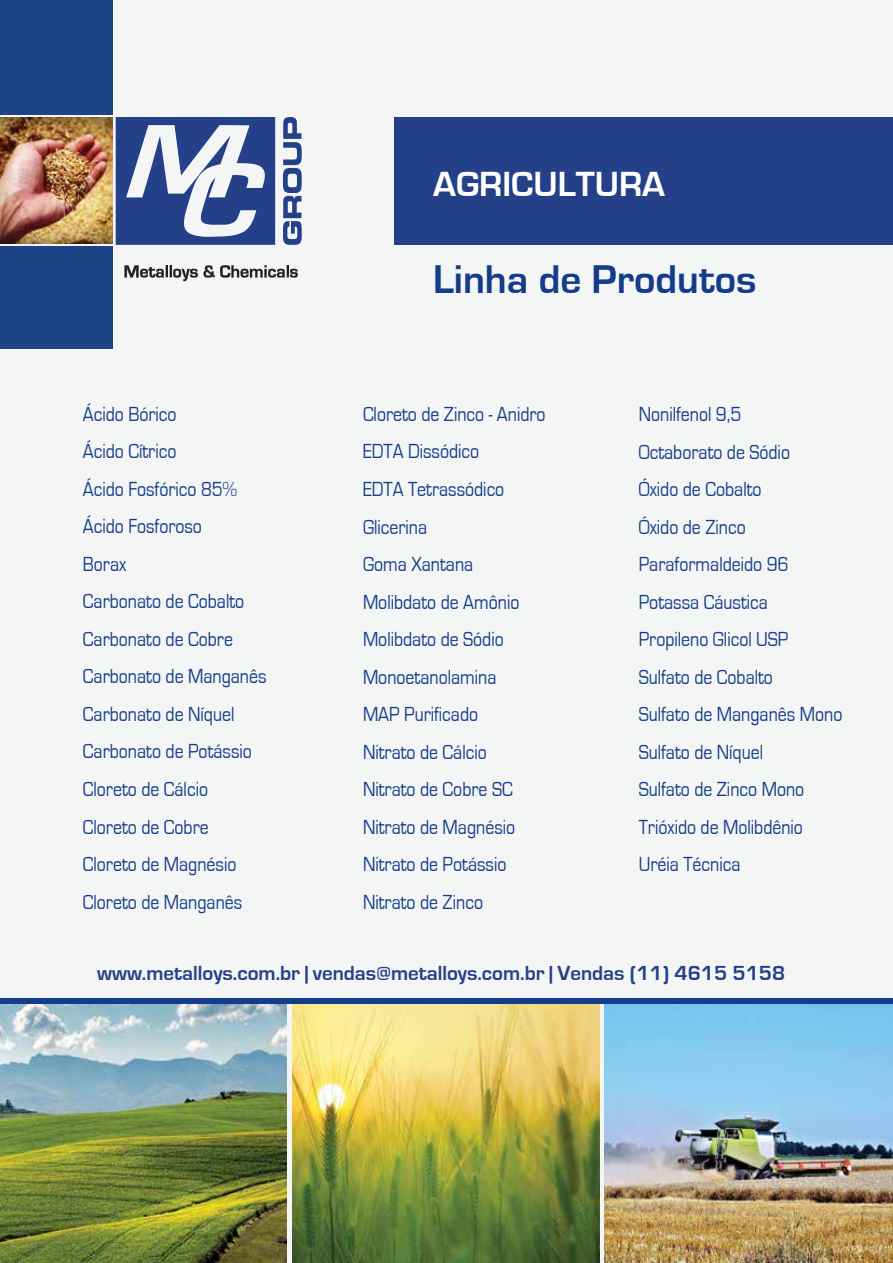
<style>
.page{position:relative;width:893px;height:1263px;background:#f4f5f5}
.page>*{position:absolute;margin:0;border:0;box-sizing:border-box;transform-origin:0 0}
.t1{font:700 41.25px "Eurostile";color:#133c8b}
.t2{font:700 36px "Eurostile";color:#fff}
.t3{font:21px/37.5px "Eurostile";color:#133c8b;scale:.85 1}
.t4{font:700 21px "Eurostile";color:#234089}
</style>
<div class="page">
<svg style="left:283px;top:117px;width:19px;height:128px"></svg>
<svg style="left:116px;top:117px;width:159px;height:128px"></svg>
<div style="left:394px;top:117px;width:499px;height:128px;background:#234089"></div>
<svg style="left:124px;top:265px;width:74px;height:16px"></svg>
<svg style="left:204px;top:265px;width:94px;height:13px"></svg>
<div style="left:0;top:246px;width:113px;height:103px;background:#1e4488"></div>
<div style="left:0;top:0;width:113px;height:115px;background:#1e4488"></div>
<img style="left:0;top:117px;width:113px;height:127px">
<img style="left:605px;top:1004px;width:288px;height:259px">
<img style="left:292px;top:1004px;width:307px;height:259px">
<img style="left:0;top:1004px;width:287px;height:259px">
<div style="left:0;top:999px;width:893px;height:5px;background:#133c8b"></div>
<h2 class="t2" style="left:433px;top:164px;width:234px">AGRICULTURA</h2>
<h1 class="t1" style="left:433px;top:257px;width:325px">Linha de Produtos</h1>
<p class="t3" style="left:83px;top:396px;width:218px">Ácido Bórico<br>Ácido Cítrico<br>Ácido Fosfórico 85%<br>Ácido Fosforoso<br>Borax<br>Carbonato de Cobalto<br>Carbonato de Cobre<br>Carbonato de Manganês<br>Carbonato de Níquel<br>Carbonato de Potássio<br>Cloreto de Cálcio<br>Cloreto de Cobre<br>Cloreto de Magnésio<br>Cloreto de Manganês</p>
<p class="t3" style="left:363px;top:396px;width:216px">Cloreto de Zinco - Anidro<br>EDTA Dissódico<br>EDTA Tetrassódico<br>Glicerina<br>Goma Xantana<br>Molibdato de Amônio<br>Molibdato de Sódio<br>Monoetanolamina<br>MAP Purificado<br>Nitrato de Cálcio<br>Nitrato de Cobre SC<br>Nitrato de Magnésio<br>Nitrato de Potássio<br>Nitrato de Zinco</p>
<p class="t3" style="left:639px;top:396px;width:241px">Nonilfenol 9,5<br>Octaborato de Sódio<br>Óxido de Cobalto<br>Óxido de Zinco<br>Paraformaldeido 96<br>Potassa Cáustica<br>Propileno Glicol USP<br>Sulfato de Cobalto<br>Sulfato de Manganês Mono<br>Sulfato de Níquel<br>Sulfato de Zinco Mono<br>Trióxido de Molibdênio<br>Uréia Técnica</p>
<p class="t4" style="left:97px;top:962px;width:689px">www.metalloys.com.br | vendas@metalloys.com.br | Vendas (11) 4615 5158</p>
</div>
